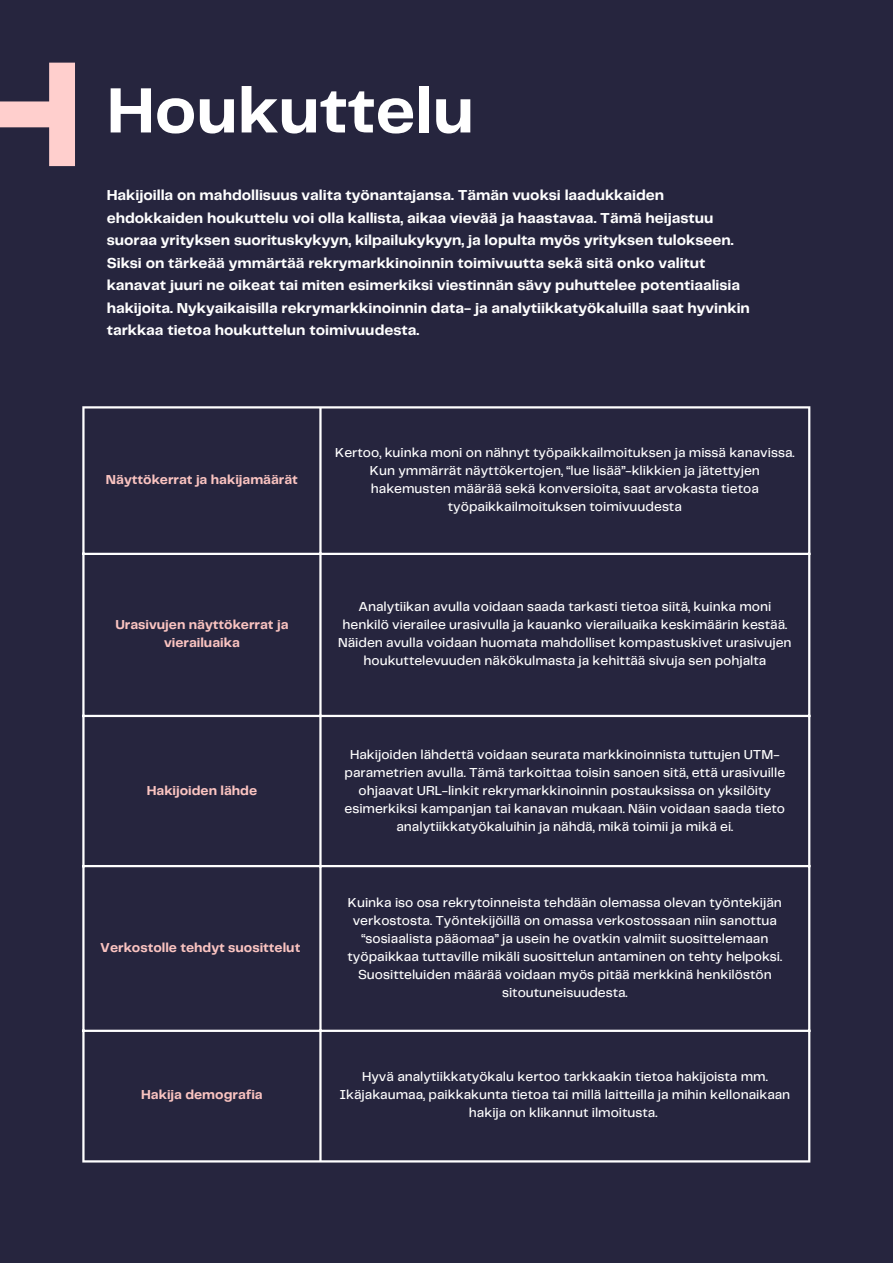
<style>
.page{position:relative;width:893px;height:1264px;background:#fff}
.page>*{position:absolute;margin:0;border:0;box-sizing:border-box;transform-origin:0 0}
.t1{font:700 66.3px "Telegraf";color:#fff}
.t2{font:700 15px/22.5px "Telegraf";color:#fff}
.t3{font:500 13.5px/18px "Telegraf";color:#fff;text-align:center}
.t4{font:700 13.5px/18px "Telegraf";color:#fbc4c1;text-align:center}
</style>
<div class="page">
<div style="left:0;top:0;width:892px;height:1262px;background:#26253e"></div>
<hr style="left:82px;top:408px;width:3px;height:752px;background:#fff">
<hr style="left:319px;top:408px;width:2px;height:752px;background:#fff">
<hr style="left:808px;top:408px;width:2px;height:752px;background:#fff">
<hr style="left:82px;top:406px;width:728px;height:2px;background:#fff">
<hr style="left:82px;top:552px;width:728px;height:3px;background:#fff">
<hr style="left:82px;top:714px;width:728px;height:3px;background:#fff">
<hr style="left:82px;top:865px;width:728px;height:2px;background:#fff">
<hr style="left:82px;top:1029px;width:728px;height:2px;background:#fff">
<hr style="left:82px;top:1160px;width:728px;height:2px;background:#fff">
<svg style="left:0;top:63px;width:75px;height:103px"></svg>
<h1 class="t1" style="left:107px;top:82px;width:369px">Houkuttelu</h1>
<p class="t2" style="left:107px;top:185px;width:644px">Hakijoilla on mahdollisuus valita työnantajansa. Tämän vuoksi laadukkaiden ehdokkaiden houkuttelu voi olla kallista, aikaa vievää ja haastavaa. Tämä heijastuu suoraa yrityksen suorituskykyyn, kilpailukykyyn, ja lopulta myös yrityksen tulokseen.<br>Siksi on tärkeää ymmärtää rekrymarkkinoinnin toimivuutta sekä sitä onko valitut kanavat juuri ne oikeat tai miten esimerkiksi viestinnän sävy puhuttelee potentiaalisia hakijoita. Nykyaikaisilla rekrymarkkinoinnin data- ja analytiikkatyökaluilla saat hyvinkin tarkkaa tietoa houkuttelun toimivuudesta.</p>
<p class="t4" style="left:106px;top:471px;width:193px">Näyttökerrat ja hakijamäärät</p>
<p class="t4" style="left:115px;top:616px;width:174px">Urasivujen näyttökerrat ja vierailuaika</p>
<p class="t4" style="left:147px;top:781px;width:112px">Hakijoiden lähde</p>
<p class="t4" style="left:100px;top:938px;width:202px">Verkostolle tehdyt suosittelut</p>
<p class="t4" style="left:141px;top:1086px;width:123px">Hakija demografia</p>
<p class="t3" style="left:335px;top:444px;width:461px">Kertoo, kuinka moni on nähnyt työpaikkailmoituksen ja missä kanavissa.<br>Kun ymmärrät näyttökertojen, “lue lisää”-klikkien ja jätettyjen hakemusten määrää sekä konversioita, saat arvokasta tietoa työpaikkailmoituksen toimivuudesta</p>
<p class="t3" style="left:338px;top:598px;width:455px">Analytiikan avulla voidaan saada tarkasti tietoa siitä, kuinka moni henkilö vierailee urasivulla ja kauanko vierailuaika keskimäärin kestää.<br>Näiden avulla voidaan huomata mahdolliset kompastuskivet urasivujen houkuttelevuuden näkökulmasta ja kehittää sivuja sen pohjalta</p>
<p class="t3" style="left:344px;top:746px;width:442px">Hakijoiden lähdettä voidaan seurata markkinoinnista tuttujen UTM&shy;parametrien avulla. Tämä tarkoittaa toisin sanoen sitä, että urasivuille ohjaavat URL-linkit rekrymarkkinoinnin postauksissa on yksilöity esimerkiksi kampanjan tai kanavan mukaan. Näin voidaan saada tieto analytiikkatyökaluihin ja nähdä, mikä toimii ja mikä ei.</p>
<p class="t3" style="left:347px;top:893px;width:436px">Kuinka iso osa rekrytoinneista tehdään olemassa olevan työntekijän verkostosta. Työntekijöillä on omassa verkostossaan niin sanottua “sosiaalista pääomaa” ja usein he ovatkin valmiit suosittelemaan työpaikkaa tuttaville mikäli suosittelun antaminen on tehty helpoksi.<br>Suositteluiden määrää voidaan myös pitää merkkinä henkilöstön sitoutuneisuudesta.</p>
<p class="t3" style="left:339px;top:1068px;width:452px">Hyvä analytiikkatyökalu kertoo tarkkaakin tietoa hakijoista mm.<br>Ikäjakaumaa, paikkakunta tietoa tai millä laitteilla ja mihin kellonaikaan hakija on klikannut ilmoitusta.</p>
</div>
